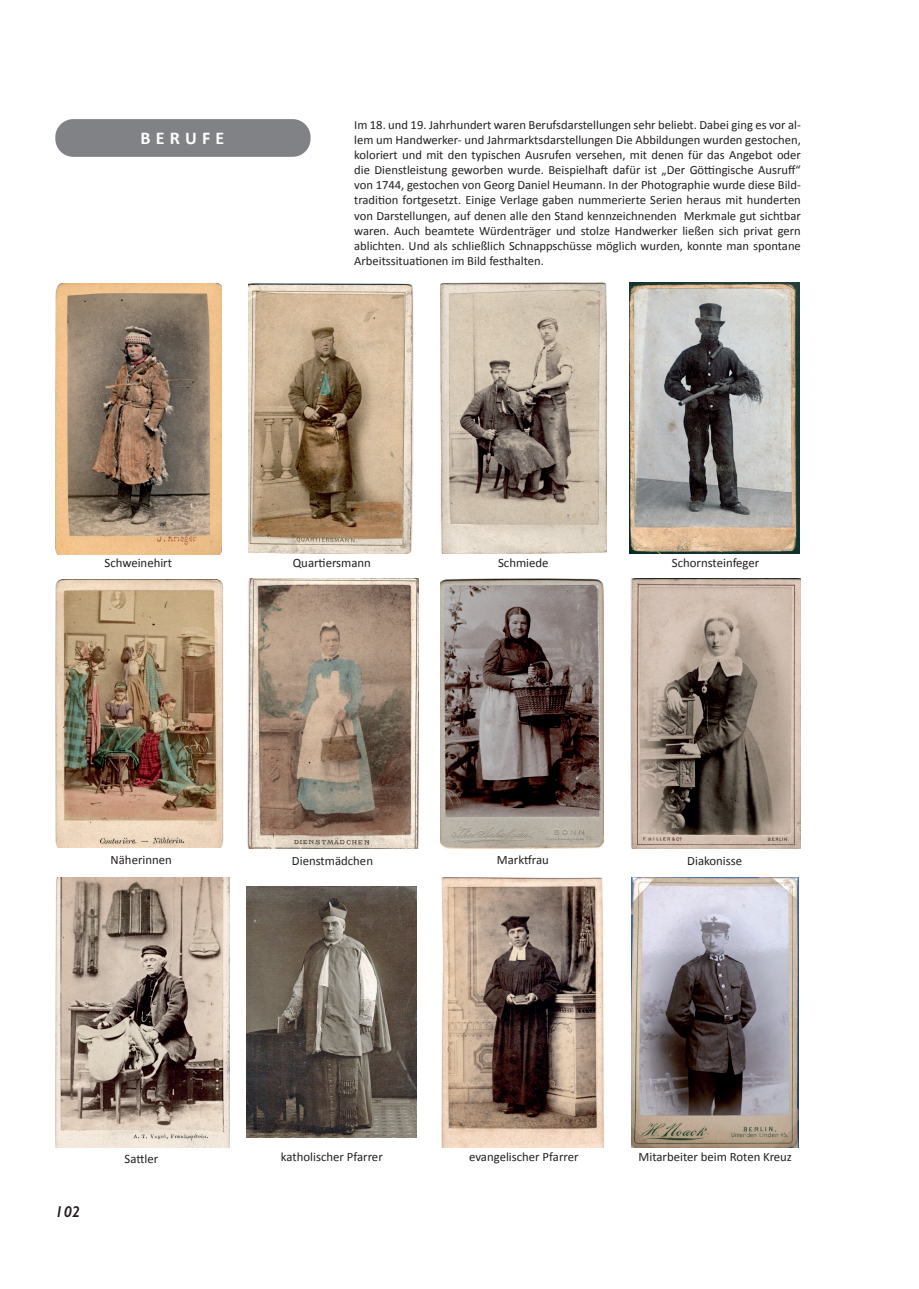
<style>
.page{position:relative;width:919px;height:1289px;background:#fff}
.page>*{position:absolute;margin:0;border:0;box-sizing:border-box;transform-origin:0 0}
.t1{font:700 18px "Calibri";letter-spacing:.29em;color:#fff}
.t2{font:italic 600 15.75px "Gill Sans";color:#231f20}
.t3{font:12.75px "Calibri";color:#231f20}
.t4{font:12.6px/15.1px "Calibri";color:#231f20;text-align:justify}
</style>
<div class="page">
<div style="left:55px;top:119px;width:255px;height:38px;background:#808285;border-radius:18px"></div>
<img style="left:55px;top:284px;width:166px;height:270px">
<img style="left:248px;top:578px;width:170px;height:270px">
<img style="left:55px;top:580px;width:169px;height:267px">
<img style="left:441px;top:877px;width:163px;height:270px">
<img style="left:630px;top:578px;width:170px;height:270px">
<img style="left:441px;top:578px;width:162px;height:270px">
<img style="left:440px;top:283px;width:166px;height:270px">
<img style="left:55px;top:877px;width:175px;height:270px">
<img style="left:630px;top:283px;width:169px;height:270px">
<img style="left:631px;top:877px;width:167px;height:270px">
<img style="left:247px;top:886px;width:170px;height:251px">
<img style="left:249px;top:283px;width:165px;height:270px">
<p class="t1" style="left:140px;top:125px;width:85px">BERUFE</p>
<p class="t4" style="left:354px;top:117px;width:448px">Im 18. und 19. Jahrhundert waren Berufsdarstellungen sehr beliebt. Dabei ging es vor al&shy;lem um Handwerker- und Jahrmarktsdarstellungen Die Abbildungen wurden gestochen, koloriert und mit den typischen Ausrufen versehen, mit denen für das Angebot oder die Dienstleistung geworben wurde. Beispielhaft dafür ist „Der Göttingische Ausruff“ von 1744, gestochen von Georg Daniel Heumann. In der Photographie wurde diese Bild&shy;tradition fortgesetzt. Einige Verlage gaben nummerierte Serien heraus mit hunderten von Darstellungen, auf denen alle den Stand kennzeichnenden Merkmale gut sichtbar waren. Auch beamtete Würdenträger und stolze Handwerker ließen sich privat gern ablichten. Und als schließlich Schnappschüsse möglich wurden, konnte man spontane Arbeitssituationen im Bild festhalten.</p>
<p class="t3" style="left:104px;top:553px;width:69px">Schweinehirt</p>
<p class="t3" style="left:498px;top:553px;width:52px">Schmiede</p>
<p class="t3" style="left:672px;top:553px;width:89px">Schornsteinfeger</p>
<p class="t3" style="left:293px;top:553px;width:80px">Quartiersmann</p>
<p class="t3" style="left:111px;top:850px;width:63px">Näherinnen</p>
<p class="t3" style="left:292px;top:851px;width:83px">Dienstmädchen</p>
<p class="t3" style="left:497px;top:850px;width:53px">Marktfrau</p>
<p class="t3" style="left:687px;top:852px;width:56px">Diakonisse</p>
<p class="t2" style="left:55px;top:1202px;width:26px">102</p>
<p class="t3" style="left:125px;top:1150px;width:35px">Sattler</p>
<p class="t3" style="left:469px;top:1147px;width:111px">evangelischer Pfarrer</p>
<p class="t3" style="left:638px;top:1147px;width:155px">Mitarbeiter beim Roten Kreuz</p>
<p class="t3" style="left:281px;top:1147px;width:103px">katholischer Pfarrer</p>
</div>
